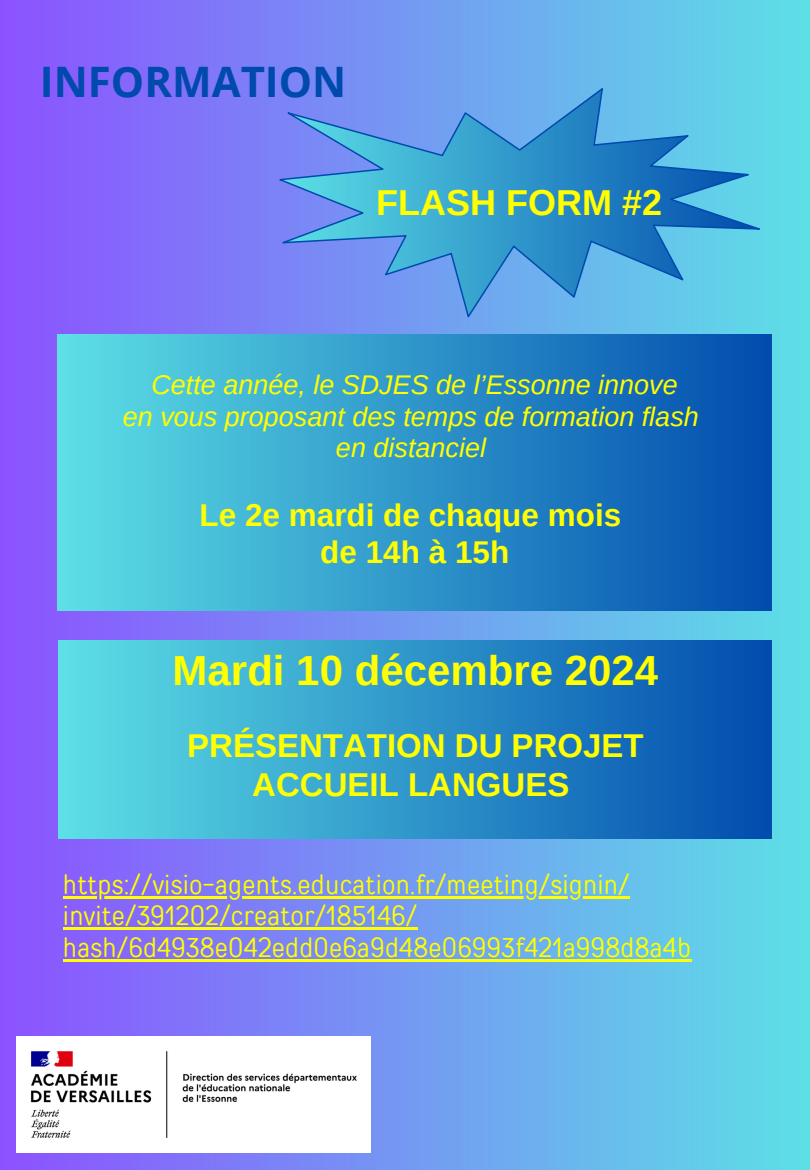
<style>
.page{position:relative;width:810px;height:1170px;background:#fff}
.page>*{position:absolute;margin:0;border:0;box-sizing:border-box;transform-origin:0 0}
.t1{font:700 42px "Arimo";color:#ff0}
.t2{font:700 42px "Open Sans";color:#004aad}
.t3{font:700 36px "Arimo";color:#ff0}
.t4{font:700 33px/39.3px "Arimo";color:#ff0;text-align:center}
.t5{font:700 31.5px/37.2px "Arimo";color:#ff0;text-align:center}
.t6{font:27px/31.5px "TT Rounds Condensed";letter-spacing:.01em;color:#ff0}
.t7{font:italic 27px "Arimo";color:#ff0}
</style>
<div class="page">
<div style="left:0;top:0;width:810px;height:1170px;background:linear-gradient(to right,#8d54fe,#5cdfe5)"></div>
<div style="left:58px;top:335px;width:714px;height:276px;background:linear-gradient(to right,#5de0e6,#014bad)"></div>
<img style="left:16px;top:1037px;width:355px;height:116px">
<svg style="left:279px;top:88px;width:481px;height:229px"></svg>
<hr style="left:63px;top:896px;width:567px;height:2px;background:#ff0">
<hr style="left:63px;top:927px;width:355px;height:3px;background:#ff0">
<hr style="left:63px;top:959px;width:628px;height:2px;background:#ff0">
<div style="left:59px;top:641px;width:713px;height:198px;background:linear-gradient(to right,#5de0e6,#014bad)"></div>
<p class="t2" style="left:40px;top:52px;width:308px">INFORMATION</p>
<h4 class="t3" style="left:376px;top:182px;width:287px">FLASH FORM #2</h4>
<h1 class="t7" style="left:151px;top:370px;width:528px">Cette année, le SDJES de l’Essonne innove</h1>
<h3 class="t7" style="left:123px;top:401px;width:577px">en vous proposant des temps de formation flash</h3>
<p class="t7" style="left:336px;top:433px;width:152px">en distanciel</p>
<p class="t5" style="left:200px;top:496px;width:423px">Le 2e mardi de chaque mois de 14h à 15h</p>
<h3 class="t1" style="left:173px;top:647px;width:487px">Mardi 10 décembre 2024</h3>
<p class="t4" style="left:187px;top:725px;width:458px">PRÉSENTATION DU PROJET<br>ACCUEIL LANGUES</p>
<h2 class="t6" style="left:63px;top:868px;width:630px">https://visio-agents.education.fr/meeting/signin/ invite/391202/creator/185146/ hash/6d4938e042edd0e6a9d48e06993f421a998d8a4b</h2>
</div>
